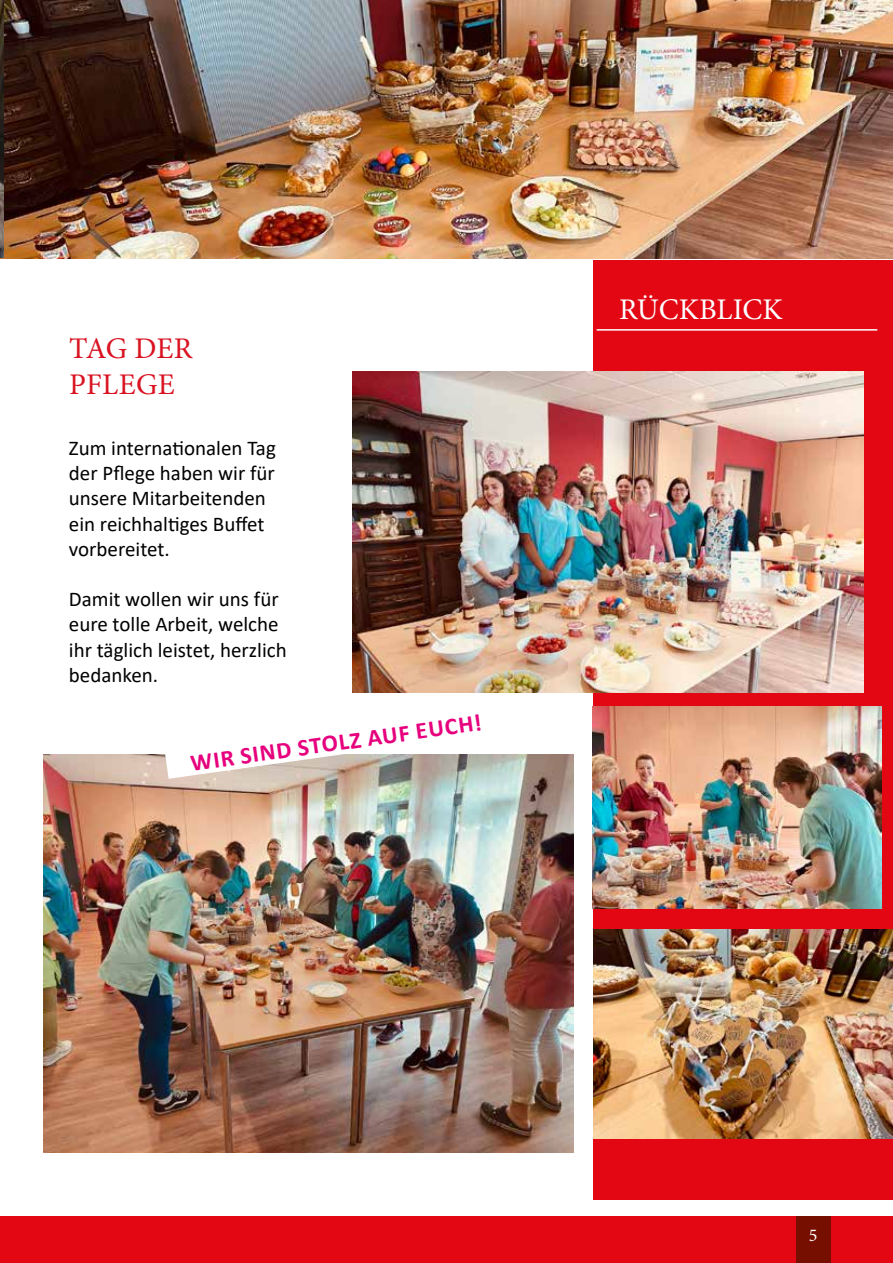
<style>
.page{position:relative;width:893px;height:1263px;background:#fff}
.page>*{position:absolute;margin:0;border:0;box-sizing:border-box;transform-origin:0 0}
.t1{font:30px "Minion Pro";color:#fff}
.t2{font:30px/36px "Minion Pro";letter-spacing:.01em;color:#d91321}
.t3{font:700 24px "Calibri";color:#e6007d}
.t4{font:21px/25.2px "Calibri";color:#000}
.t5{font:18px "Minion Pro";color:#fff}
</style>
<div class="page">
<div style="left:0;top:1216px;width:893px;height:47px;background:#e30613"></div>
<hr style="left:0;top:0;width:1px;height:1263px;background:#f8f3e3">
<div style="left:796px;top:1216px;width:34px;height:47px;background:#760f00"></div>
<hr style="left:0;top:1216px;width:1px;height:47px;background:#760f00">
<img style="left:0;top:0;width:893px;height:258px">
<img style="left:0;top:0;width:4px;height:257px">
<div style="left:594px;top:260px;width:299px;height:939px;background:#e30613"></div>
<hr style="left:597px;top:329px;width:280px;height:2px;background:#fff">
<img style="left:353px;top:371px;width:511px;height:321px">
<img style="left:44px;top:755px;width:529px;height:397px">
<img style="left:592px;top:706px;width:289px;height:202px">
<svg style="left:165px;top:754px;width:376px;height:25px"></svg>
<img style="left:594px;top:929px;width:299px;height:209px">
<h1 class="t2" style="left:69px;top:330px;width:125px">TAG DER<br>PFLEGE</h1>
<p class="t4" style="left:69px;top:435px;width:208px">Zum internationalen Tag der Pflege haben wir für unsere Mitarbeitenden ein reichhaltiges Buffet vorbereitet.</p>
<p class="t4" style="left:69px;top:586px;width:219px">Damit wollen wir uns für eure tolle Arbeit, welche ihr täglich leistet, herzlich bedanken.</p>
<p class="t3" style="left:188px;top:746px;width:295px;rotate:-8deg">WIR SIND STOLZ AUF EUCH!</p>
<h1 class="t1" style="left:628px;top:279px;width:172px">RÜCKBLICK:</h1>
<h1 class="t1" style="left:619px;top:290px;width:165px">RÜCKBLICK</h1>
<p class="t5" style="left:809px;top:1223px;width:10px">5</p>
</div>
